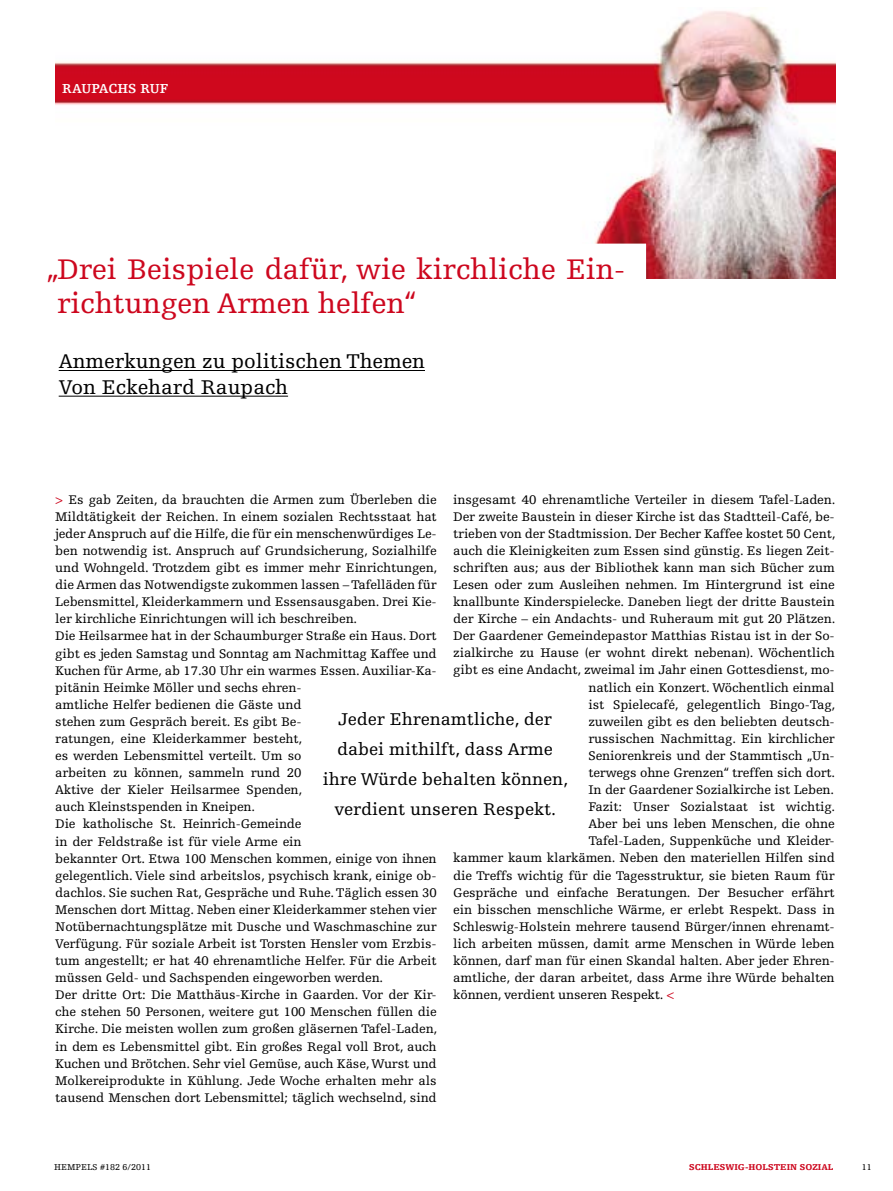
<style>
.page{position:relative;width:893px;height:1191px;background:#fff}
.page>*{position:absolute;margin:0;border:0;box-sizing:border-box;transform-origin:0 0}
.t1{font:30px/33px "Hempels Egyptienne";letter-spacing:-.005em;color:#cd071e}
.t2{font:21px/25.7px "Hempels Egyptienne";color:#000}
.t3{font:18px/30px "Hempels Egyptienne";color:#000;text-align:center}
.t4{font:700 13.8px "Hempels Egyptienne";color:#fff}
.t5{font:13.2px/17.1px "Hempels Egyptienne";letter-spacing:-.01em;color:#000}
.t6{font:900 9px "Hempels Egyptienne";letter-spacing:.005em;color:#cd071e}
.t7{font:9px "Hempels Egyptienne";color:#000}
.s1{color:#cd071e}
</style>
<div class="page">
<img style="left:56px;top:11px;width:779px;height:267px">
<div style="left:55px;top:244px;width:591px;height:82px;background:#fff"></div>
<hr style="left:59px;top:370px;width:366px;height:1px;background:#000">
<hr style="left:59px;top:396px;width:229px;height:1px;background:#000">
<p class="t4" style="left:62px;top:81px;width:108px">RAUPACHS RUF</p>
<h1 class="t1" style="left:57px;top:254px;width:570px">Drei Beispiele dafür, wie kirchliche Ein&shy;richtungen Armen helfen“</h1>
<h2 class="t2" style="left:59px;top:348px;width:368px">Anmerkungen zu politischen Themen<br>Von Eckehard Raupach</h2>
<h1 class="t1" style="left:47px;top:252px;width:13px">„</h1>
<p class="t5" style="left:55px;top:491px;width:383px"><span class="s1">&gt;</span> Es gab Zeiten, da brauchten die Armen zum Überleben die Mildtätigkeit der Reichen. In einem sozialen Rechtsstaat hat jeder Anspruch auf die Hilfe, die für ein menschenwürdiges Le&shy;ben notwendig ist. Anspruch auf Grundsicherung, Sozialhilfe und Wohngeld. Trotzdem gibt es immer mehr Einrichtungen, die Armen das Notwendigste zukommen lassen – Tafelläden für Lebensmittel, Kleiderkammern und Essensausgaben. Drei Kie&shy;ler kirchliche Einrichtungen will ich beschreiben.<br>Die Heilsarmee hat in der Schaumburger Straße ein Haus. Dort gibt es jeden Samstag und Sonntag am Nachmittag Kaffee und Kuchen für Arme, ab 17.30 Uhr ein warmes Essen. Auxiliar-Ka&shy;pitänin Heimke Möller und sechs ehren-<br>amtliche Helfer bedienen die Gäste und<br>stehen zum Gespräch bereit. Es gibt Be-<br>ratungen, eine Kleiderkammer besteht,<br>es werden Lebensmittel verteilt. Um so<br>arbeiten zu können, sammeln rund 20<br>Aktive der Kieler Heilsarmee Spenden,<br>auch Kleinstspenden in Kneipen.<br>Die katholische St. Heinrich-Gemeinde<br>in der Feldstraße ist für viele Arme ein<br>bekannter Ort. Etwa 100 Menschen kommen, einige von ihnen gelegentlich. Viele sind arbeitslos, psychisch krank, einige ob&shy;dachlos. Sie suchen Rat, Gespräche und Ruhe. Täglich essen 30<br>Menschen dort Mittag. Neben einer Kleiderkammer stehen vier Notübernachtungsplätze mit Dusche und Waschmaschine zur Verfügung. Für soziale Arbeit ist Torsten Hensler vom Erzbis&shy;tum angestellt; er hat 40 ehrenamtliche Helfer. Für die Arbeit müssen Geld- und Sachspenden eingeworben werden.<br>Der dritte Ort: Die Matthäus-Kirche in Gaarden. Vor der Kir&shy;che stehen 50 Personen, weitere gut 100 Menschen füllen die Kirche. Die meisten wollen zum großen gläsernen Tafel-Laden, in dem es Lebensmittel gibt. Ein großes Regal voll Brot, auch Kuchen und Brötchen. Sehr viel Gemüse, auch Käse, Wurst und Molkereiprodukte in Kühlung. Jede Woche erhalten mehr als tausend Menschen dort Lebensmittel; täglich wechselnd, sind</p>
<p class="t5" style="left:453px;top:491px;width:384px">insgesamt 40 ehrenamtliche Verteiler in diesem Tafel-Laden.</p>
<p class="t5" style="left:453px;top:508px;width:383px">Der zweite Baustein in dieser Kirche ist das Stadtteil-Café, be-</p>
<p class="t5" style="left:453px;top:525px;width:384px">trieben von der Stadtmission. Der Becher Kaffee kostet 50 Cent,</p>
<p class="t5" style="left:453px;top:542px;width:383px">auch die Kleinigkeiten zum Essen sind günstig. Es liegen Zeit-</p>
<p class="t5" style="left:453px;top:559px;width:383px">schriften aus; aus der Bibliothek kann man sich Bücher zum</p>
<p class="t5" style="left:453px;top:576px;width:383px">Lesen oder zum Ausleihen nehmen. Im Hintergrund ist eine</p>
<p class="t5" style="left:453px;top:593px;width:383px">knallbunte Kinderspielecke. Daneben liegt der dritte Baustein</p>
<p class="t5" style="left:453px;top:610px;width:384px">der Kirche – ein Andachts- und Ruheraum mit gut 20 Plätzen.</p>
<p class="t5" style="left:453px;top:627px;width:383px">Der Gaardener Gemeindepastor Matthias Ristau ist in der So-</p>
<p class="t5" style="left:453px;top:644px;width:383px">zialkirche zu Hause (er wohnt direkt nebenan). Wöchentlich</p>
<p class="t5" style="left:453px;top:662px;width:383px">gibt es eine Andacht, zweimal im Jahr einen Gottesdienst, mo-</p>
<p class="t5" style="left:588px;top:679px;width:248px">natlich ein Konzert. Wöchentlich einmal</p>
<p class="t5" style="left:588px;top:696px;width:248px">ist Spielecafé, gelegentlich Bingo-Tag,</p>
<p class="t5" style="left:588px;top:713px;width:248px">zuweilen gibt es den beliebten deutsch-</p>
<p class="t5" style="left:588px;top:730px;width:248px">russischen Nachmittag. Ein kirchlicher</p>
<p class="t5" style="left:588px;top:747px;width:248px">Seniorenkreis und der Stammtisch „Un-</p>
<p class="t5" style="left:588px;top:764px;width:248px">terwegs ohne Grenzen“ treffen sich dort.</p>
<p class="t5" style="left:588px;top:781px;width:247px">In der Gaardener Sozialkirche ist Leben.</p>
<p class="t5" style="left:588px;top:798px;width:248px">Fazit: Unser Sozialstaat ist wichtig.</p>
<p class="t5" style="left:588px;top:815px;width:248px">Aber bei uns leben Menschen, die ohne</p>
<p class="t5" style="left:588px;top:832px;width:248px">Tafel-Laden, Suppenküche und Kleider-</p>
<p class="t5" style="left:453px;top:849px;width:383px">kammer kaum klarkämen. Neben den materiellen Hilfen sind</p>
<p class="t5" style="left:453px;top:867px;width:383px">die Treffs wichtig für die Tagesstruktur, sie bieten Raum für</p>
<p class="t5" style="left:453px;top:884px;width:383px">Gespräche und einfache Beratungen. Der Besucher erfährt</p>
<p class="t5" style="left:453px;top:901px;width:383px">ein bisschen menschliche Wärme, er erlebt Respekt. Dass in</p>
<p class="t5" style="left:453px;top:918px;width:383px">Schleswig-Holstein mehrere tausend Bürger/innen ehrenamt-</p>
<p class="t5" style="left:453px;top:935px;width:383px">lich arbeiten müssen, damit arme Menschen in Würde leben</p>
<p class="t5" style="left:453px;top:952px;width:383px">können, darf man für einen Skandal halten. Aber jeder Ehren-</p>
<p class="t5" style="left:453px;top:969px;width:383px">amtliche, der daran arbeitet, dass Arme ihre Würde behalten</p>
<p class="t5" style="left:453px;top:986px;width:222px">können, verdient unseren Respekt. <span class="s1">&lt;</span></p>
<h3 class="t3" style="left:323px;top:704px;width:247px">Jeder Ehrenamtliche, der dabei mithilft, dass Arme ihre Würde behalten können, verdient unseren Respekt.</h3>
<p class="t7" style="left:54px;top:1161px;width:99px">HEMPELS #182 6/2011</p>
<p class="t6" style="left:689px;top:1161px;width:146px">SCHLESWIG-HOLSTEIN SOZIAL</p>
<p class="t7" style="left:862px;top:1161px;width:12px">11</p>
</div>
